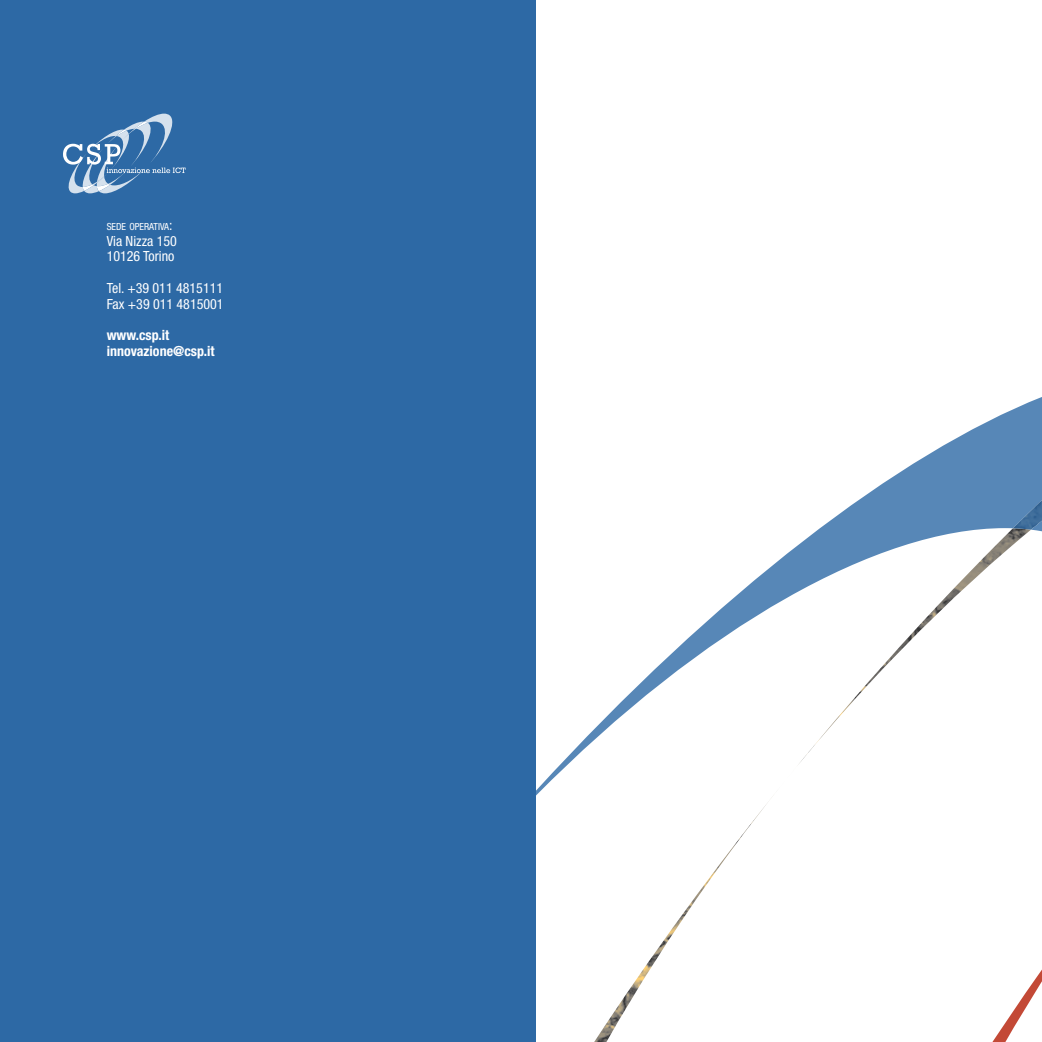
<style>
.page{position:relative;width:1042px;height:1042px;background:#fff}
.page>*{position:absolute;margin:0;border:0;box-sizing:border-box;transform-origin:0 0}
.t1{font:condensed 14px/15.8px "Helvetica Neue";color:#fff}
.t2{font:700 condensed 14px/15.8px "Helvetica Neue";color:#fff}
.t3{font:condensed 9.8px "Helvetica Neue";color:#fff}
.s1{font-size:14px}
</style>
<div class="page">
<img style="left:594px;top:796px;width:437px;height:246px">
<svg style="left:536px;top:397px;width:506px;height:398px"></svg>
<img style="left:1013px;top:500px;width:29px;height:30px">
<div style="left:0;top:0;width:536px;height:1042px;background:#2d69a5"></div>
<svg style="left:63px;top:114px;width:123px;height:79px"></svg>
<p class="t3" style="left:107px;top:221px;width:67px">SEDE OPERATIVA<span class="s1">:</span></p>
<p class="t1" style="left:107px;top:233px;width:72px">Via Nizza 150<br>10126 Torino</p>
<p class="t1" style="left:107px;top:280px;width:118px">Tel. +39 011 4815111<br>Fax +39 011 4815001</p>
<p class="t2" style="left:107px;top:327px;width:109px">www.csp.it innovazione@csp.it</p>
</div>
